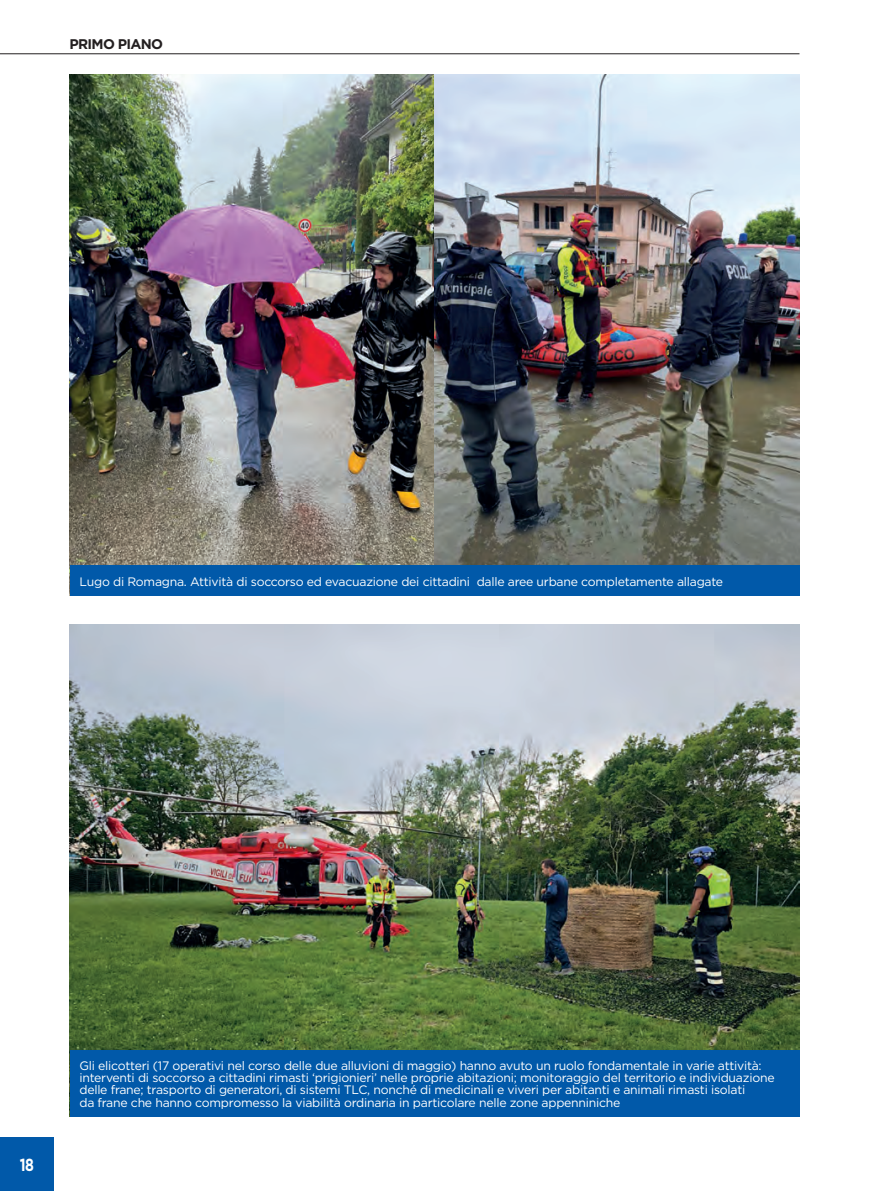
<style>
.page{position:relative;width:874px;height:1191px;background:#fff}
.page>*{position:absolute;margin:0;border:0;box-sizing:border-box;transform-origin:0 0}
.t1{font:700 17.5px "Gotham";color:#fff;scale:.8 1}
.t2{font:700 14px "Gotham";letter-spacing:-.05em;color:#231f20}
.t3{font:12.25px/12.2px "Gotham";letter-spacing:-.02em;color:#fff}
</style>
<div class="page">
<hr style="left:0;top:53px;width:799px;height:1px;background:#231f20">
<div style="left:0;top:1137px;width:54px;height:54px;background:#0159a9"></div>
<img style="left:69px;top:624px;width:730px;height:425px">
<div style="left:69px;top:1049px;width:730px;height:67px;background:#0159a9"></div>
<img style="left:69px;top:74px;width:730px;height:491px">
<div style="left:69px;top:565px;width:730px;height:30px;background:#0159a9"></div>
<p class="t2" style="left:69px;top:35px;width:95px">PRIMO PIANO</p>
<p class="t3" style="left:79px;top:575px;width:645px">Lugo di Romagna. Attività di soccorso ed evacuazione dei cittadini dalle aree urbane completamente allagate</p>
<h1 class="t1" style="left:20px;top:1153px;width:19px">18</h1>
<p class="t3" style="left:79px;top:1059px;width:696px">Gli elicotteri (17 operativi nel corso delle due alluvioni di maggio) hanno avuto un ruolo fondamentale in varie attività: interventi di soccorso a cittadini rimasti ‘prigionieri’ nelle proprie abitazioni; monitoraggio del territorio e individuazione delle frane; trasporto di generatori, di sistemi TLC, nonché di medicinali e viveri per abitanti e animali rimasti isolati<br>da frane che hanno compromesso la viabilità ordinaria in particolare nelle zone appenniniche</p>
</div>
